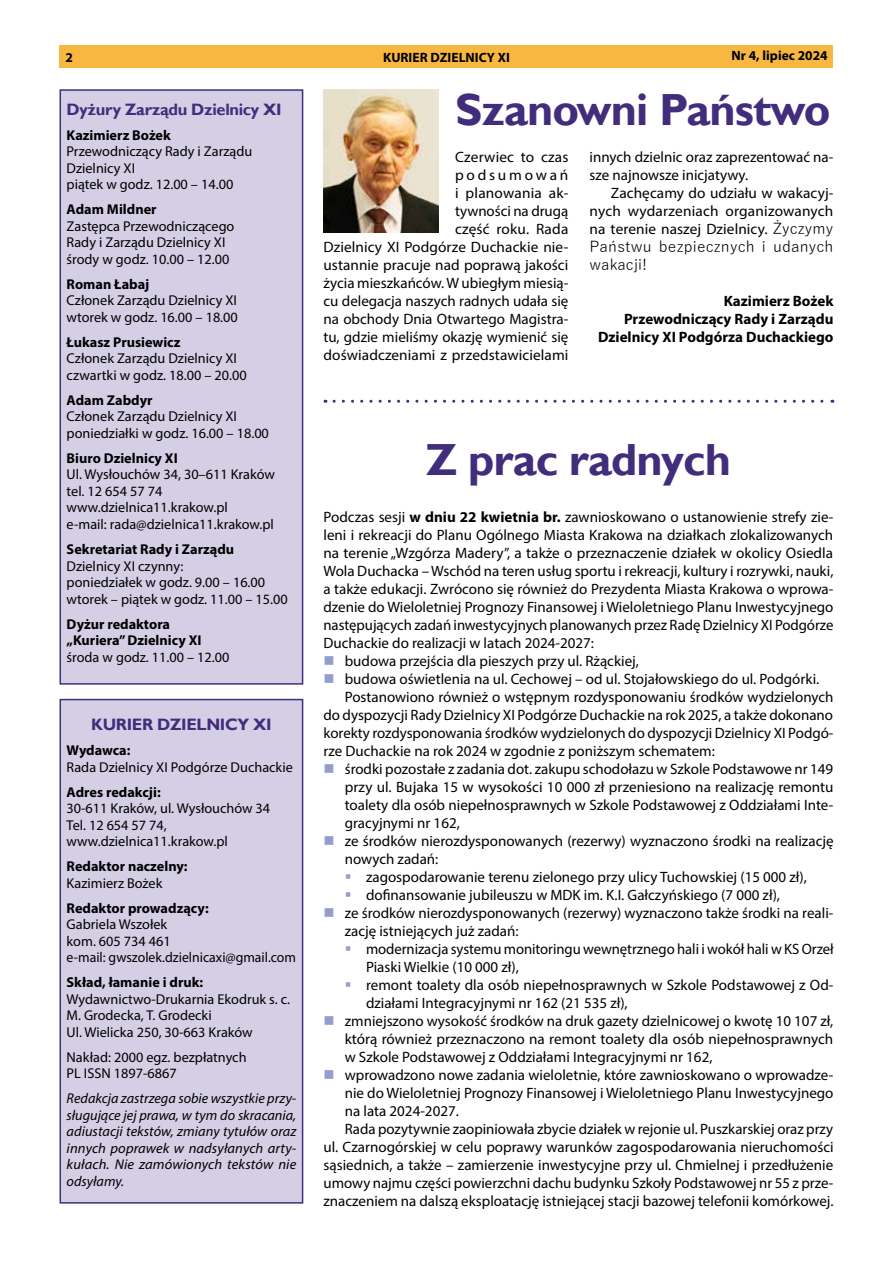
<style>
.page{position:relative;width:893px;height:1263px;background:#fff}
.page>*{position:absolute;margin:0;border:0;box-sizing:border-box;transform-origin:0 0}
.t1{font:700 45px "Gill Sans";letter-spacing:-.02em;color:#422d7d}
.t2{font:700 16.5px "Gill Sans";letter-spacing:-.02em;color:#422d7d}
.t3{font:15px/18px "Myriad Pro";color:#000;text-align:right}
.t4{font:700 15px/18px "Myriad Pro";color:#000;text-align:right}
.t5{font:15px/18px "Yu Gothic";letter-spacing:.01em;color:#000}
.t6{font:14.25px/16.5px "Myriad Pro";color:#000}
.t7{font:700 14.25px/16.5px "Myriad Pro";color:#000}
.t8{font:italic 14.25px/16.5px "Myriad Pro";letter-spacing:.01em;color:#000;text-align:justify}
.t9{font:700 13.5px "Myriad Pro";color:#000}
.s1{font-family:"Yu Gothic"}
.s2{font-weight:700}
</style>
<div class="page">
<div style="left:60px;top:46px;width:773px;height:22px;background:#f7b741"></div>
<div style="left:60px;top:89px;width:243px;height:596px;background:#d5cfe6;border:2px solid #422d7d"></div>
<div style="left:60px;top:699px;width:243px;height:504px;background:#d5cfe6;border:2px solid #422d7d"></div>
<img style="left:323px;top:89px;width:115px;height:143px">
<svg style="left:334px;top:400px;width:499px;height:3px"></svg>
<p class="t9" style="left:66px;top:49px;width:9px">2</p>
<p class="t9" style="left:383px;top:49px;width:128px">KURIER DZIELNICY XI</p>
<p class="t9" style="left:732px;top:46px;width:98px">Nr 4, lipiec 2024</p>
<p class="t2" style="left:67px;top:99px;width:217px">Dyżury Zarządu Dzielnicy XI</p>
<p class="t7" style="left:67px;top:126px;width:106px">Kazimierz Bożek</p>
<p class="t6" style="left:67px;top:143px;width:187px">Przewodniczący Rady i Zarządu<br>Dzielnicy XI<br>piątek w godz. 12.00 – 14.00</p>
<p class="t7" style="left:67px;top:201px;width:92px">Adam Mildner</p>
<p class="t6" style="left:67px;top:218px;width:169px">Zastępca Przewodniczącego<br>Rady i Zarządu Dzielnicy XI środy w godz. 10.00 – 12.00</p>
<p class="t7" style="left:67px;top:275px;width:84px">Roman Łabaj</p>
<p class="t6" style="left:67px;top:292px;width:173px">Członek Zarządu Dzielnicy XI wtorek w godz. 16.00 – 18.00</p>
<p class="t7" style="left:67px;top:333px;width:115px">Łukasz Prusiewicz</p>
<p class="t6" style="left:67px;top:350px;width:182px">Członek Zarządu Dzielnicy XI czwartki w godz. 18.00 – 20.00</p>
<p class="t7" style="left:67px;top:391px;width:88px">Adam Zabdyr</p>
<p class="t6" style="left:67px;top:408px;width:204px">Członek Zarządu Dzielnicy XI poniedziałki w godz. 16.00 – 18.00</p>
<p class="t7" style="left:67px;top:449px;width:113px">Biuro Dzielnicy XI</p>
<p class="t6" style="left:67px;top:466px;width:210px">Ul. Wysłouchów 34, 30–611 Kraków tel. 12 654 57 74 www.dzielnica11.krakow.pl<br>e-mail: rada@dzielnica11.krakow.pl</p>
<p class="t7" style="left:67px;top:540px;width:169px">Sekretariat Rady i Zarządu</p>
<p class="t6" style="left:67px;top:557px;width:223px">Dzielnicy XI czynny:<br>poniedziałek w godz. 9.00 – 16.00 wtorek – piątek w godz. 11.00 – 15.00</p>
<p class="t7" style="left:67px;top:615px;width:136px">Dyżur redaktora „Kuriera” Dzielnicy XI</p>
<p class="t6" style="left:67px;top:648px;width:164px">środa w godz. 11.00 – 12.00</p>
<p class="t2" style="left:91px;top:715px;width:182px">KURIER DZIELNICY XI</p>
<p class="t7" style="left:67px;top:742px;width:65px">Wydawca:</p>
<p class="t6" style="left:67px;top:758px;width:228px">Rada Dzielnicy XI Podgórze Duchackie</p>
<p class="t7" style="left:67px;top:783px;width:96px">Adres redakcji:</p>
<p class="t6" style="left:67px;top:800px;width:205px">30-611 Kraków, ul. Wysłouchów 34<br>Tel. 12 654 57 74, www.dzielnica11.krakow.pl</p>
<p class="t7" style="left:67px;top:858px;width:123px">Redaktor naczelny:</p>
<p class="t6" style="left:67px;top:874px;width:97px">Kazimierz Bożek</p>
<p class="t7" style="left:67px;top:899px;width:144px">Redaktor prowadzący:</p>
<p class="t6" style="left:67px;top:916px;width:231px">Gabriela Wszołek<br>kom. 605 734 461<br>e-mail: gwszolek.dzielnicaxi@gmail.com</p>
<p class="t7" style="left:67px;top:974px;width:138px">Skład, łamanie i druk:</p>
<p class="t6" style="left:67px;top:990px;width:225px">Wydawnictwo-Drukarnia Ekodruk s. c.<br>M. Grodecka, T. Grodecki<br>Ul. Wielicka 250, 30-663 Kraków</p>
<p class="t6" style="left:67px;top:1048px;width:181px">Nakład: 2000 egz. bezpłatnych<br>PL ISSN 1897-6867</p>
<p class="t8" style="left:67px;top:1090px;width:231px">Redakcja zastrzega sobie wszystkie przy&shy;sługujące jej prawa, w tym do skracania, adiustacji tekstów, zmiany tytułów oraz innych poprawek w nadsyłanych arty&shy;kułach. Nie zamówionych tekstów nie odsyłamy.</p>
<h1 class="t1" style="left:455px;top:82px;width:377px">Szanowni Państwo</h1>
<p class="t3" style="left:323px;top:148px;width:246px">Czerwiec to czas<br>podsumowań<br>i planowania ak-<br>tywności na drugą<br>część roku. Rada<br>Dzielnicy XI Podgórze Duchackie nie&shy;ustannie pracuje nad poprawą jakości życia mieszkańców. W ubiegłym miesią&shy;cu delegacja naszych radnych udała się na obchody Dnia Otwartego Magistra&shy;tu, gdzie mieliśmy okazję wymienić się doświadczeniami z przedstawicielami</p>
<p class="t3" style="left:590px;top:148px;width:245px;text-align:left">innych dzielnic oraz zaprezentować na&shy;sze najnowsze inicjatywy.</p>
<p class="t3" style="left:590px;top:184px;width:245px;text-align:justify;text-indent:21px">Zachęcamy do udziału w wakacyj&shy;nych wydarzeniach organizowanych na terenie naszej Dzielnicy. <span class="s1">Życzymy</span></p>
<p class="t5" style="left:590px;top:236px;width:245px">Państwu bezpiecznych i udanych wakacji!</p>
<p class="t4" style="left:598px;top:291px;width:237px">Kazimierz Bożek<br>Przewodniczący Rady i Zarządu<br>Dzielnicy XI Podgórza Duchackiego</p>
<h1 class="t1" style="left:426px;top:433px;width:306px">Z prac radnych</h1>
<p class="t3" style="left:323px;top:508px;width:511px">Podczas sesji <span class="s2">w dniu 22 kwietnia br.</span> zawnioskowano o ustanowienie strefy zie-</p>
<p class="t3" style="left:323px;top:526px;width:511px">leni i rekreacji do Planu Ogólnego Miasta Krakowa na działkach zlokalizowanych</p>
<p class="t3" style="left:323px;top:544px;width:511px">na terenie „Wzgórza Madery”, a także o przeznaczenie działek w okolicy Osiedla</p>
<p class="t3" style="left:323px;top:562px;width:511px">Wola Duchacka – Wschód na teren usług sportu i rekreacji, kultury i rozrywki, nauki,</p>
<p class="t3" style="left:323px;top:580px;width:511px">a także edukacji. Zwrócono się również do Prezydenta Miasta Krakowa o wprowa-</p>
<p class="t3" style="left:323px;top:598px;width:511px">dzenie do Wieloletniej Prognozy Finansowej i Wieloletniego Planu Inwestycyjnego</p>
<p class="t3" style="left:323px;top:616px;width:511px">następujących zadań inwestycyjnych planowanych przez Radę Dzielnicy XI Podgórze</p>
<p class="t3" style="left:323px;top:634px;width:272px">Duchackie do realizacji w latach 2024-2027:</p>
<p class="t3" style="left:345px;top:652px;width:296px">budowa przejścia dla pieszych przy ul. Rżąckiej,</p>
<p class="t3" style="left:345px;top:670px;width:476px">budowa oświetlenia na ul. Cechowej – od ul. Stojałowskiego do ul. Podgórki.</p>
<p class="t3" style="left:345px;top:688px;width:490px">Postanowiono również o wstępnym rozdysponowaniu środków wydzielonych</p>
<p class="t3" style="left:323px;top:706px;width:511px">do dyspozycji Rady Dzielnicy XI Podgórze Duchackie na rok 2025, a także dokonano</p>
<p class="t3" style="left:323px;top:724px;width:511px">korekty rozdysponowania środków wydzielonych do dyspozycji Dzielnicy XI Podgó-</p>
<p class="t3" style="left:323px;top:742px;width:393px">rze Duchackie na rok 2024 w zgodnie z poniższym schematem:</p>
<p class="t3" style="left:345px;top:760px;width:490px">środki pozostałe z zadania dot. zakupu schodołazu w Szkole Podstawowe nr 149</p>
<p class="t3" style="left:345px;top:778px;width:490px">przy ul. Bujaka 15 w wysokości 10 000 zł przeniesiono na realizację remontu</p>
<p class="t3" style="left:345px;top:796px;width:490px">toalety dla osób niepełnosprawnych w Szkole Podstawowej z Oddziałami Inte-</p>
<p class="t3" style="left:345px;top:814px;width:117px">gracyjnymi nr 162,</p>
<p class="t3" style="left:345px;top:832px;width:490px">ze środków nierozdysponowanych (rezerwy) wyznaczono środki na realizację</p>
<p class="t3" style="left:345px;top:850px;width:95px">nowych zadań:</p>
<p class="t3" style="left:366px;top:868px;width:442px">zagospodarowanie terenu zielonego przy ulicy Tuchowskiej (15 000 zł),</p>
<p class="t3" style="left:366px;top:886px;width:415px">dofinansowanie jubileuszu w MDK im. K.I. Gałczyńskiego (7 000 zł),</p>
<p class="t3" style="left:345px;top:904px;width:490px">ze środków nierozdysponowanych (rezerwy) wyznaczono także środki na reali-</p>
<p class="t3" style="left:345px;top:922px;width:175px">zację istniejących już zadań:</p>
<p class="t3" style="left:366px;top:940px;width:469px">modernizacja systemu monitoringu wewnętrznego hali i wokół hali w KS Orzeł</p>
<p class="t3" style="left:366px;top:958px;width:154px">Piaski Wielkie (10 000 zł),</p>
<p class="t3" style="left:366px;top:976px;width:469px">remont toalety dla osób niepełnosprawnych w Szkole Podstawowej z Od-</p>
<p class="t3" style="left:366px;top:994px;width:263px">działami Integracyjnymi nr 162 (21 535 zł),</p>
<p class="t3" style="left:345px;top:1012px;width:490px">zmniejszono wysokość środków na druk gazety dzielnicowej o kwotę 10 107 zł,</p>
<p class="t3" style="left:345px;top:1030px;width:490px">którą również przeznaczono na remont toalety dla osób niepełnosprawnych</p>
<p class="t3" style="left:345px;top:1048px;width:369px">w Szkole Podstawowej z Oddziałami Integracyjnymi nr 162,</p>
<p class="t3" style="left:345px;top:1066px;width:490px">wprowadzono nowe zadania wieloletnie, które zawnioskowano o wprowadze-</p>
<p class="t3" style="left:345px;top:1084px;width:490px">nie do Wieloletniej Prognozy Finansowej i Wieloletniego Planu Inwestycyjnego</p>
<p class="t3" style="left:345px;top:1102px;width:116px">na lata 2024-2027.</p>
<p class="t3" style="left:345px;top:1120px;width:490px">Rada pozytywnie zaopiniowała zbycie działek w rejonie ul. Puszkarskiej oraz przy</p>
<p class="t3" style="left:323px;top:1138px;width:512px">ul. Czarnogórskiej w celu poprawy warunków zagospodarowania nieruchomości</p>
<p class="t3" style="left:323px;top:1156px;width:511px">sąsiednich, a także – zamierzenie inwestycyjne przy ul. Chmielnej i przedłużenie</p>
<p class="t3" style="left:323px;top:1174px;width:511px">umowy najmu części powierzchni dachu budynku Szkoły Podstawowej nr 55 z prze-</p>
<p class="t3" style="left:323px;top:1192px;width:511px">znaczeniem na dalszą eksploatację istniejącej stacji bazowej telefonii komórkowej.</p>
</div>
